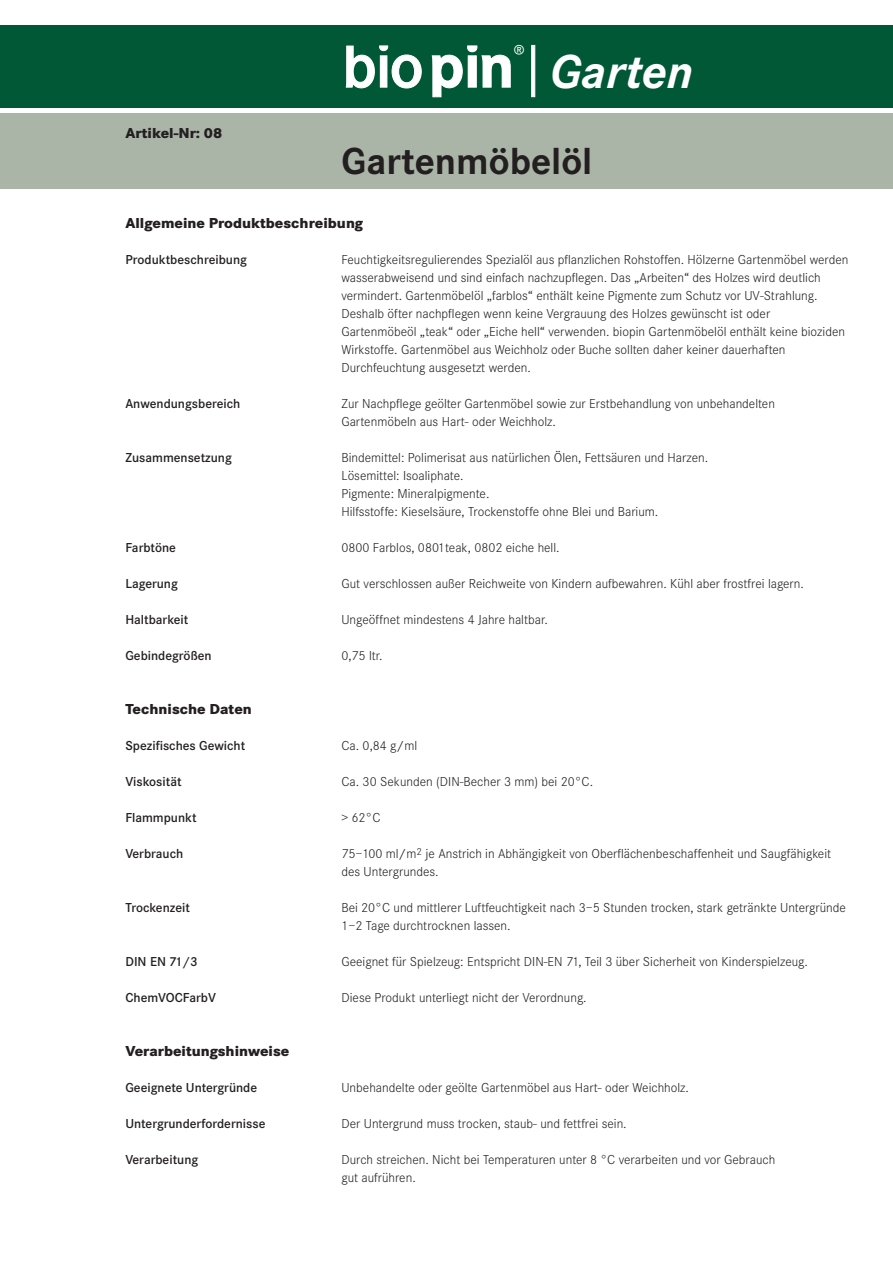
<style>
.page{position:relative;width:893px;height:1263px;background:#fff}
.page>*{position:absolute;margin:0;border:0;box-sizing:border-box;transform-origin:0 0}
.t1{font:italic 700 49.5px "Corporate S";color:#fff}
.t2{font:700 39px "Corporate S";color:#231f20}
.t3{font:25.65px "Corporate S";color:#fff}
.Artikel{font:800 15px "Corporate S";color:#231f20}
.t4{font:300 13.5px/18px "Corporate S";color:#231f20}
.t5{font:600 13.5px "Corporate S";color:#231f20}
</style>
<div class="page">
<div style="left:0;top:26px;width:893px;height:82px;background:#015836"></div>
<div style="left:0;top:113px;width:893px;height:75px;background:#aab5a8"></div>
<svg style="left:346px;top:46px;width:75px;height:42px"></svg>
<svg style="left:432px;top:46px;width:78px;height:51px"></svg>
<div style="left:532px;top:45px;width:3px;height:52px;background:#fff;border:1px solid #fff"></div>
<p class="Artikel" style="left:125px;top:123px;width:98px">Artikel-Nr: 08</p>
<p class="t3" style="left:512px;top:42px;width:14px">®</p>
<p class="t1" style="left:550px;top:42px;width:145px">Garten</p>
<p class="t2" style="left:341px;top:138px;width:253px">Gartenmöbelöl</p>
<p class="Artikel" style="left:125px;top:213px;width:239px">Allgemeine Produktbeschreibung</p>
<p class="t5" style="left:125px;top:251px;width:123px">Produktbeschreibung</p>
<p class="t4" style="left:341px;top:250px;width:509px">Feuchtigkeitsregulierendes Spezialöl aus pflanzlichen Rohstoffen. Hölzerne Gartenmöbel werden wasserabweisend und sind einfach nachzupflegen. Das „Arbeiten“ des Holzes wird deutlich vermindert. Gartenmöbelöl „farblos“ enthält keine Pigmente zum Schutz vor UV-Strahlung.<br>Deshalb öfter nachpflegen wenn keine Vergrauung des Holzes gewünscht ist oder</p>
<p class="t4" style="left:341px;top:322px;width:505px">Gartenmöbeöl „teak“ oder „Eiche hell“ verwenden. biopin Gartenmöbelöl enthält keine bioziden<br>Wirkstoffe. Gartenmöbel aus Weichholz oder Buche sollten daher keiner dauerhaften</p>
<p class="t4" style="left:341px;top:358px;width:191px">Durchfeuchtung ausgesetzt werden.</p>
<p class="t5" style="left:125px;top:395px;width:117px">Anwendungsbereich</p>
<p class="t4" style="left:341px;top:394px;width:435px">Zur Nachpflege geölter Gartenmöbel sowie zur Erstbehandlung von unbehandelten</p>
<p class="t4" style="left:341px;top:412px;width:216px">Gartenmöbeln aus Hart- oder Weichholz.</p>
<p class="t5" style="left:125px;top:449px;width:108px">Zusammensetzung</p>
<p class="t4" style="left:341px;top:448px;width:368px">Bindemittel: Polimerisat aus natürlichen Ölen, Fettsäuren und Harzen.</p>
<p class="t4" style="left:341px;top:466px;width:318px">Lösemittel: Isoaliphate.<br>Pigmente: Mineralpigmente.<br>Hilfsstoffe: Kieselsäure, Trockenstoffe ohne Blei und Barium.</p>
<p class="t5" style="left:125px;top:539px;width:52px">Farbtöne</p>
<p class="t4" style="left:341px;top:538px;width:220px">0800 Farblos, 0801teak, 0802 eiche hell.</p>
<p class="t5" style="left:125px;top:575px;width:54px">Lagerung</p>
<p class="t4" style="left:341px;top:574px;width:464px">Gut verschlossen außer Reichweite von Kindern aufbewahren. Kühl aber frostfrei lagern.</p>
<p class="t5" style="left:125px;top:611px;width:65px">Haltbarkeit</p>
<p class="t4" style="left:341px;top:610px;width:208px">Ungeöffnet mindestens 4 Jahre haltbar.</p>
<p class="t5" style="left:125px;top:647px;width:88px">Gebindegrößen</p>
<p class="t4" style="left:341px;top:646px;width:43px">0,75 ltr.</p>
<p class="Artikel" style="left:125px;top:699px;width:128px">Technische Daten</p>
<p class="t5" style="left:125px;top:737px;width:121px">Spezifisches Gewicht</p>
<p class="t4" style="left:341px;top:736px;width:77px">Ca. 0,84 g/ml</p>
<p class="t5" style="left:125px;top:773px;width:58px">Viskosität</p>
<p class="t4" style="left:341px;top:772px;width:253px">Ca. 30 Sekunden (DIN-Becher 3 mm) bei 20°C.</p>
<p class="t5" style="left:125px;top:809px;width:73px">Flammpunkt</p>
<p class="t4" style="left:341px;top:808px;width:41px">&gt; 62°C</p>
<p class="t5" style="left:125px;top:845px;width:59px">Verbrauch</p>
<p class="t4" style="left:341px;top:844px;width:491px">75–100 ml/m<sup>2</sup> je Anstrich in Abhängigkeit von Oberflächenbeschaffenheit und Saugfähigkeit des Untergrundes.</p>
<p class="t5" style="left:125px;top:899px;width:66px">Trockenzeit</p>
<p class="t4" style="left:341px;top:898px;width:506px">Bei 20°C und mittlerer Luftfeuchtigkeit nach 3–5 Stunden trocken, stark getränkte Untergründe<br>1–2 Tage durchtrocknen lassen.</p>
<p class="t5" style="left:125px;top:953px;width:74px">DIN EN 71/3</p>
<p class="t4" style="left:341px;top:952px;width:468px">Geeignet für Spielzeug: Entspricht DIN-EN 71, Teil 3 über Sicherheit von Kinderspielzeug.</p>
<p class="t5" style="left:125px;top:989px;width:92px">ChemVOCFarbV</p>
<p class="t4" style="left:341px;top:988px;width:247px">Diese Produkt unterliegt nicht der Verordnung.</p>
<p class="Artikel" style="left:125px;top:1041px;width:165px">Verarbeitungshinweise</p>
<p class="t5" style="left:125px;top:1079px;width:133px">Geeignete Untergründe</p>
<p class="t4" style="left:341px;top:1078px;width:349px">Unbehandelte oder geölte Gartenmöbel aus Hart- oder Weichholz.</p>
<p class="t5" style="left:125px;top:1115px;width:142px">Untergrunderfordernisse</p>
<p class="t4" style="left:341px;top:1114px;width:287px">Der Untergrund muss trocken, staub- und fettfrei sein.</p>
<p class="t5" style="left:125px;top:1151px;width:74px">Verarbeitung</p>
<p class="t4" style="left:341px;top:1150px;width:435px">Durch streichen. Nicht bei Temperaturen unter 8 °C verarbeiten und vor Gebrauch</p>
<p class="t4" style="left:341px;top:1168px;width:76px">gut aufrühren.</p>
</div>
